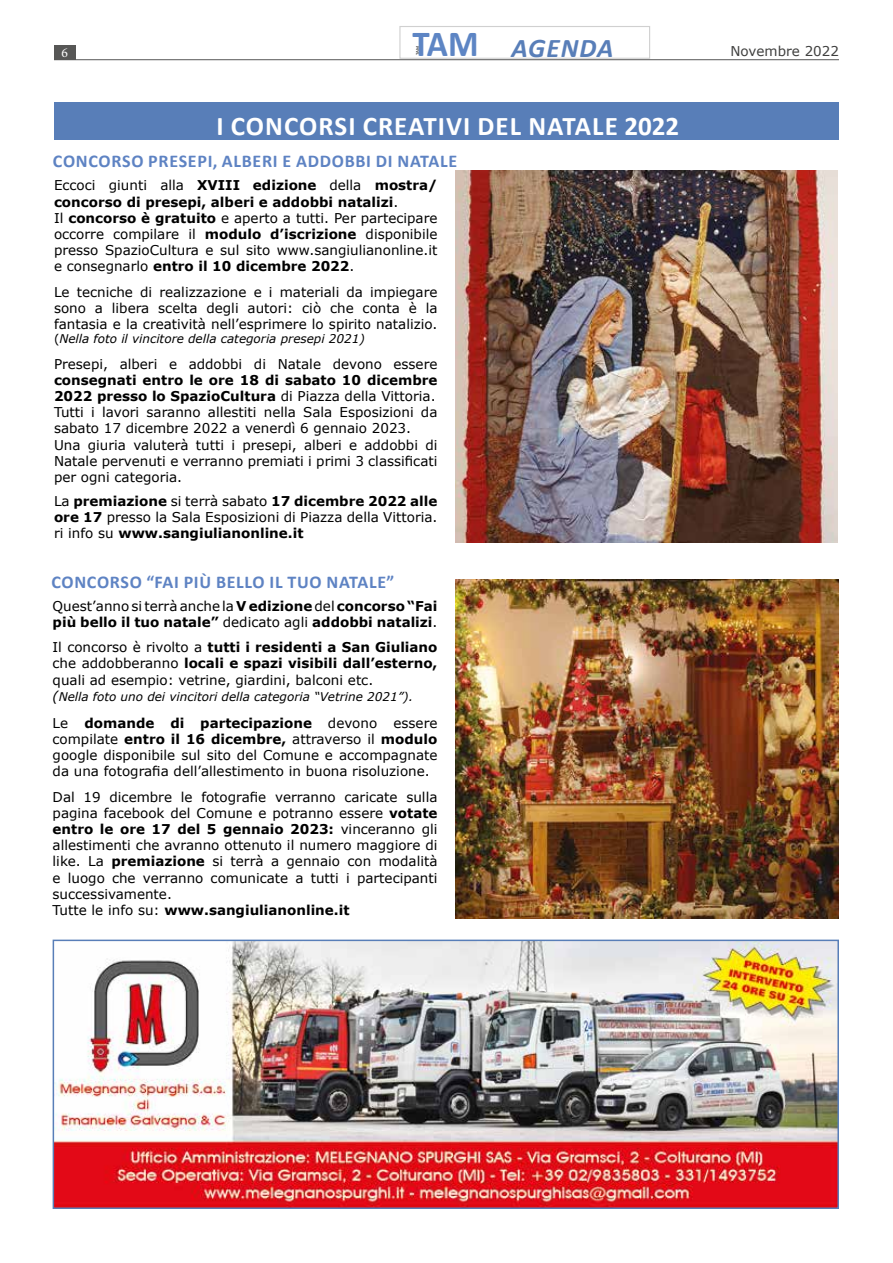
<style>
.page{position:relative;width:893px;height:1263px;background:#fff}
.page>*{position:absolute;margin:0;border:0;box-sizing:border-box;transform-origin:0 0}
.t1{font:700 36.9px "Calibri";color:#5d85c4;scale:.95 1}
.t2{font:700 27px "Calibri";letter-spacing:.04em;color:#fff}
.t3{font:italic 700 27px "Calibri";letter-spacing:.04em;color:#587eb8}
.t4{font:700 18px "Calibri";letter-spacing:.04em;color:#5e83c3}
.t5{font:13.5px/16.2px "Verdana";color:#000;text-align:justify}
.t6{font:700 13.5px/16.2px "Verdana";color:#000}
.t7{font:13.5px "Verdana";color:#3f3f3e}
.t8{font:13.5px "Minion Pro";color:#fff}
.t9{font:italic 12px "Verdana";color:#000}
.t10{font:3.9px "Calibri";color:#000;scale:1.23 1}
.s1{font-weight:700}
.s2{font-style:normal}
.s3{font-weight:400}
.s4{font-size:13.5px}
</style>
<div class="page">
<hr style="left:54px;top:59px;width:785px;height:1px;background:#575756">
<div style="left:54px;top:46px;width:21px;height:14px;background:#575756"></div>
<div style="left:399px;top:26px;width:251px;height:33px;border:1px solid #d0d0d0"></div>
<img style="left:56px;top:942px;width:780px;height:264px">
<div style="left:53px;top:939px;width:786px;height:270px;border:2px solid #587eb8"></div>
<div style="left:54px;top:102px;width:785px;height:37px;background:#587eb8"></div>
<img style="left:455px;top:170px;width:383px;height:372px">
<img style="left:455px;top:580px;width:384px;height:339px">
<p class="t8" style="left:61px;top:44px;width:8px">6</p>
<h1 class="t1" style="left:412px;top:18px;width:71px">TAM</h1>
<p class="t10" style="left:415px;top:55px;width:9px;rotate:-90deg">TAM</p>
<h2 class="t3" style="left:511px;top:29px;width:104px">AGENDA</h2>
<p class="t7" style="left:730px;top:42px;width:110px">Novembre 2022</p>
<h2 class="t2" style="left:231px;top:107px;width:450px">CONCORSI CREATIVI DEL NATALE 2022</h2>
<h3 class="t4" style="left:53px;top:148px;width:406px">CONCORSO PRESEPI, ALBERI E ADDOBBI DI NATALE</h3>
<p class="t5" style="left:54px;top:177px;width:385px;text-align:left">Eccoci giunti alla <span class="s1">XVIII edizione</span> della <span class="s1">mostra/ concorso di presepi, alberi e addobbi natalizi</span>.<br>Il <span class="s1">concorso è gratuito</span> e aperto a tutti. Per partecipare occorre compilare il <span class="s1">modulo d’iscrizione</span> disponibile presso SpazioCultura e sul sito www.sangiulianonline.it e consegnarlo <span class="s1">entro il 10 dicembre 2022</span>.</p>
<p class="t5" style="left:54px;top:283px;width:385px">Le tecniche di realizzazione e i materiali da impiegare sono a libera scelta degli autori: ciò che conta è la fantasia e la creatività nell’esprimere lo spirito natalizio.</p>
<p class="t9" style="left:54px;top:331px;width:312px"><span class="s2">(</span>Nella foto il vincitore della categoria presepi 2021)</p>
<p class="t5" style="left:54px;top:355px;width:385px">Presepi, alberi e addobbi di Natale devono essere</p>
<p class="t5" style="left:54px;top:372px;width:385px;text-align:left"><span class="s1">consegnati entro le ore 18 di sabato 10 dicembre 2022 presso lo SpazioCultura</span> di Piazza della Vittoria.<br>Tutti i lavori saranno allestiti nella Sala Esposizioni da sabato 17 dicembre 2022 a venerdì 6 gennaio 2023.<br>Una giuria valuterà tutti i presepi, alberi e addobbi di Natale pervenuti e verranno premiati i primi 3 classificati per ogni categoria.</p>
<p class="t5" style="left:54px;top:492px;width:385px">La <span class="s1">premiazione</span> si terrà sabato <span class="s1">17 dicembre 2022 alle ore 17</span> presso la Sala Esposizioni di Piazza della Vittoria. ri info su <span class="s1">www.sangiulianonline.it</span></p>
<h3 class="t4" style="left:51px;top:569px;width:344px">CONCORSO “FAI PIÙ BELLO IL TUO NATALE”</h3>
<p class="t6" style="left:53px;top:597px;width:386px"><span class="s3">Quest’anno si terrà anche la</span> V edizione <span class="s3">del</span> concorso “Fai più bello il tuo natale” <span class="s3">dedicato agli</span> addobbi natalizi<span class="s3">.</span></p>
<p class="t5" style="left:53px;top:639px;width:386px">Il concorso è rivolto a <span class="s1">tutti i residenti a San Giuliano </span>che addobberanno <span class="s1">locali e spazi visibili dall’esterno, </span>quali ad esempio: vetrine, giardini, balconi etc.</p>
<p class="t9" style="left:53px;top:688px;width:362px"><span class="s4">(</span>Nella foto uno dei vincitori della categoria “Vetrine 2021”).</p>
<p class="t5" style="left:53px;top:715px;width:386px">Le <span class="s1">domande di partecipazione</span> devono essere compilate <span class="s1">entro il 16 dicembre,</span> attraverso il <span class="s1">modulo </span>google disponibile sul sito del Comune e accompagnate da una fotografia dell’allestimento in buona risoluzione.</p>
<p class="t5" style="left:53px;top:788px;width:386px;text-align:left">Dal 19 dicembre le fotografie verranno caricate sulla pagina facebook del Comune e potranno essere <span class="s1">votate entro le ore 17 del 5 gennaio 2023:</span> vinceranno gli allestimenti che avranno ottenuto il numero maggiore di like. La <span class="s1">premiazione</span> si terrà a gennaio con modalità e luogo che verranno comunicate a tutti i partecipanti successivamente.<br>Tutte le info su: <span class="s1">www.sangiulianonline.it</span></p>
</div>
